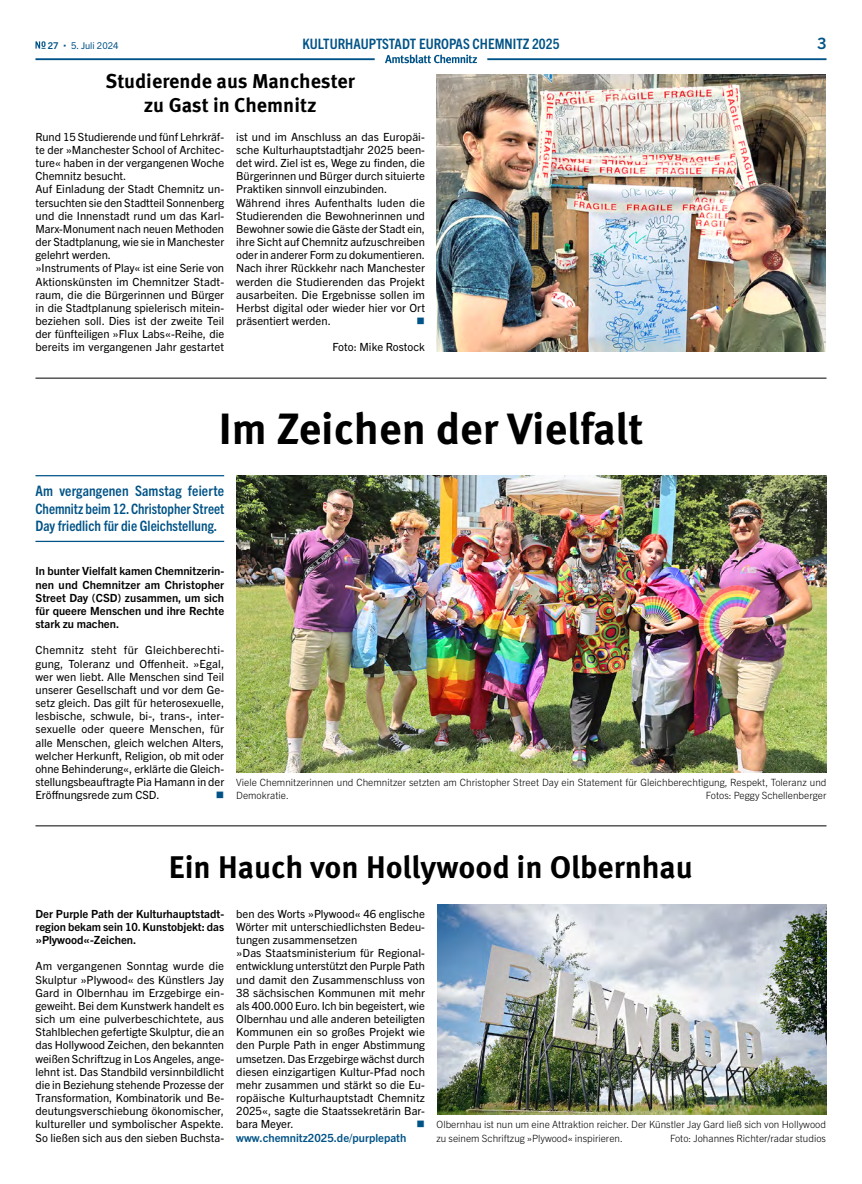
<style>
.page{position:relative;width:862px;height:1184px;background:#fff}
.page>*{position:absolute;margin:0;border:0;box-sizing:border-box;transform-origin:0 0}
.Überschrift_1_Ordnun{font:700 43.75px "Meta Pro";color:#000}
.Überschrift_2_Ordnun{font:700 31.25px "Meta Pro";color:#000}
.Überschrift_3_Ordnun{font:700 20px/24px "Meta Pro";color:#000;text-align:center}
.t1{font:700 15.62px "Trade Gothic Next LT Pro";color:#005387}
.Teaser_blau_mit_Absa{font:700 condensed 14.38px/17.2px "Trade Gothic Next LT Pro";color:#005387;text-align:justify}
.Rubrikenbezeichnung{font:700 condensed 14.38px "Trade Gothic Next LT Pro";color:#005387}
.Fließtext{font:11.25px/13.1px "Trade Gothic Next LT Pro";color:#000;text-align:justify}
.Teasertext_fett{font:700 11.25px/13.1px "Trade Gothic Next LT Pro";color:#000;text-align:justify}
.Fließtext-2{font:700 11.25px "Trade Gothic Next LT Pro";color:#005387}
.Fließtext-3{font:11.25px "Wingdings";color:#005387}
.Bildunterschrift{font:300 10px/13.1px "Trade Gothic Next LT Pro";color:#000}
.t2{font:9.38px "Trade Gothic Next LT Pro";color:#005387}
.t3{font:700 9.38px "Trade Gothic Next LT Pro";color:#005387}
</style>
<div class="page">
<svg style="left:35px;top:41px;width:10px;height:8px"></svg>
<hr style="left:35px;top:58px;width:339px;height:2px;background:#005387">
<hr style="left:487px;top:58px;width:339px;height:2px;background:#005387">
<svg style="left:385px;top:55px;width:92px;height:8px"></svg>
<img style="left:437px;top:904px;width:389px;height:210px">
<hr style="left:35px;top:825px;width:791px;height:1px;background:#000">
<hr style="left:35px;top:475px;width:189px;height:1px;background:#005387">
<hr style="left:35px;top:541px;width:189px;height:1px;background:#005387">
<img style="left:236px;top:475px;width:590px;height:298px">
<img style="left:436px;top:75px;width:389px;height:276px">
<hr style="left:35px;top:378px;width:791px;height:1px;background:#000">
<p class="t3" style="left:48px;top:39px;width:12px">27</p>
<p class="t2" style="left:71px;top:39px;width:49px">5. Juli 2024</p>
<p class="Rubrikenbezeichnung" style="left:302px;top:34px;width:258px">KULTURHAUPTSTADT EUROPAS CHEMNITZ 2025</p>
<h3 class="t1" style="left:817px;top:32px;width:10px">3</h3>
<p class="Überschrift_3_Ordnun" style="left:105px;top:68px;width:251px">Studierende aus Manchester zu Gast in Chemnitz</p>
<p class="Fließtext" style="left:35px;top:129px;width:190px">Rund 15 Studierende und fünf Lehrkräf&shy;te der »Manchester School of Architec&shy;ture« haben in der vergangenen Woche Chemnitz besucht.</p>
<p class="Fließtext" style="left:35px;top:182px;width:190px">Auf Einladung der Stadt Chemnitz un&shy;tersuchten sie den Stadtteil Sonnenberg und die Innenstadt rund um das Karl-Marx-Monument nach neuen Methoden der Stadtplanung, wie sie in Manchester gelehrt werden.</p>
<p class="Fließtext" style="left:35px;top:261px;width:190px">»Instruments of Play« ist eine Serie von Aktionskünsten im Chemnitzer Stadt&shy;raum, die die Bürgerinnen und Bürger in die Stadtplanung spielerisch mitein&shy;beziehen soll. Dies ist der zweite Teil der fünfteiligen »Flux Labs«-Reihe, die bereits im vergangenen Jahr gestartet</p>
<p class="Fließtext" style="left:236px;top:129px;width:190px">ist und im Anschluss an das Europäi&shy;sche Kulturhauptstadtjahr 2025 been&shy;det wird. Ziel ist es, Wege zu finden, die Bürgerinnen und Bürger durch situierte Praktiken sinnvoll einzubinden.</p>
<p class="Fließtext" style="left:236px;top:195px;width:190px">Während ihres Aufenthalts luden die Studierenden die Bewohnerinnen und Bewohner sowie die Gäste der Stadt ein, ihre Sicht auf Chemnitz aufzuschreiben oder in anderer Form zu dokumentieren.<br>Nach ihrer Rückkehr nach Manchester werden die Studierenden das Projekt ausarbeiten. Die Ergebnisse sollen im Herbst digital oder wieder hier vor Ort präsentiert werden.</p>
<p class="Fließtext-3" style="left:416px;top:315px;width:10px">■</p>
<p class="Fließtext" style="left:332px;top:340px;width:94px">Foto: Mike Rostock</p>
<p class="Überschrift_1_Ordnun" style="left:219px;top:394px;width:426px">Im Zeichen der Vielfalt</p>
<p class="Teaser_blau_mit_Absa" style="left:35px;top:481px;width:190px">Am vergangenen Samstag feierte Chemnitz beim 12. Christopher Street Day friedlich für die Gleichstellung.</p>
<p class="Teasertext_fett" style="left:35px;top:564px;width:190px">In bunter Vielfalt kamen Chemnitzerin&shy;nen und Chemnitzer am Christopher Street Day (CSD) zusammen, um sich für queere Menschen und ihre Rechte stark zu machen.</p>
<p class="Fließtext" style="left:35px;top:643px;width:190px">Chemnitz steht für Gleichberechti&shy;gung, Toleranz und Offenheit. »Egal, wer wen liebt. Alle Menschen sind Teil unserer Gesellschaft und vor dem Ge&shy;setz gleich. Das gilt für heterosexuelle, lesbische, schwule, bi-, trans-, inter&shy;sexuelle oder queere Menschen, für alle Menschen, gleich welchen Alters, welcher Herkunft, Religion, ob mit oder ohne Behinderung«, erklärte die Gleich&shy;stellungsbeauftragte Pia Hamann in der Eröffnungsrede zum CSD.</p>
<p class="Fließtext-3" style="left:216px;top:789px;width:10px">■</p>
<p class="Bildunterschrift" style="left:236px;top:775px;width:591px">Viele Chemnitzerinnen und Chemnitzer setzten am Christopher Street Day ein Statement für Gleichberechtigung, Respekt, Toleranz und<br>Demokratie.</p>
<p class="Bildunterschrift" style="left:705px;top:788px;width:122px">Fotos: Peggy Schellenberger</p>
<p class="Überschrift_2_Ordnun" style="left:169px;top:843px;width:525px">Ein Hauch von Hollywood in Olbernhau</p>
<p class="Teasertext_fett" style="left:35px;top:906px;width:190px">Der Purple Path der Kulturhauptstadt&shy;region bekam sein 10. Kunstobjekt: das »Plywood«-Zeichen.</p>
<p class="Fließtext" style="left:35px;top:959px;width:190px">Am vergangenen Sonntag wurde die Skulptur »Plywood« des Künstlers Jay Gard in Olbernhau im Erzgebirge ein&shy;geweiht. Bei dem Kunstwerk handelt es sich um eine pulverbeschichtete, aus Stahlblechen gefertigte Skulptur, die an das Hollywood Zeichen, den bekannten weißen Schriftzug in Los Angeles, ange&shy;lehnt ist. Das Standbild versinnbildlicht die in Beziehung stehende Prozesse der Transformation, Kombinatorik und Be&shy;deutungsverschiebung ökonomischer, kultureller und symbolischer Aspekte.<br>So ließen sich aus den sieben Buchsta-</p>
<p class="Fließtext" style="left:236px;top:906px;width:190px">ben des Worts »Plywood« 46 englische Wörter mit unterschiedlichsten Bedeu&shy;tungen zusammensetzen</p>
<p class="Fließtext" style="left:236px;top:945px;width:190px">»Das Staatsministerium für Regional&shy;entwicklung unterstützt den Purple Path und damit den Zusammenschluss von 38 sächsischen Kommunen mit mehr als 400.000 Euro. Ich bin begeistert, wie Olbernhau und alle anderen beteiligten Kommunen ein so großes Projekt wie den Purple Path in enger Abstimmung umsetzen. Das Erzgebirge wächst durch diesen einzigartigen Kultur-Pfad noch mehr zusammen und stärkt so die Eu&shy;ropäische Kulturhauptstadt Chemnitz 2025«, sagte die Staatssekretärin Bar&shy;bara Meyer.</p>
<p class="Fließtext-3" style="left:416px;top:1118px;width:10px">■</p>
<p class="Fließtext-2" style="left:236px;top:1129px;width:172px">www.chemnitz2025.de/purplepath</p>
<p class="Bildunterschrift" style="left:436px;top:1117px;width:391px">Olbernhau ist nun um eine Attraktion reicher. Der Künstler Jay Gard ließ sich von Hollywood zu seinem Schriftzug »Plywood« inspirieren.</p>
<p class="Bildunterschrift" style="left:669px;top:1130px;width:157px">Foto: Johannes Richter/radar studios</p>
</div>
